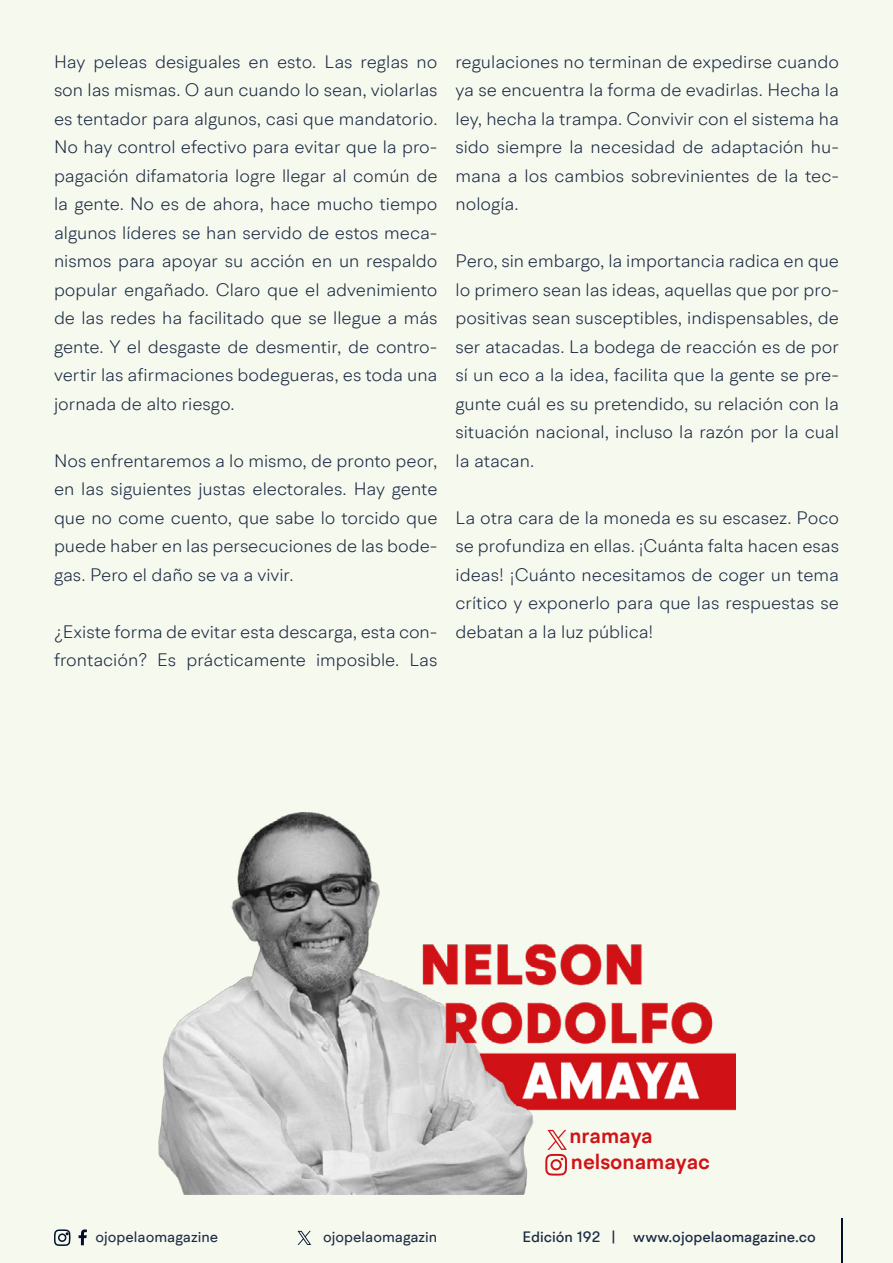
<style>
.page{position:relative;width:893px;height:1263px;background:#f6f9ee}
.page>*{position:absolute;margin:0;border:0;box-sizing:border-box;transform-origin:0 0}
.t1{font:600 21.3px "BR Hendrix";color:#d11217}
.t2{font:300 18px/28.5px "BR Hendrix";color:#1b2943;text-align:justify}
.t3{font:500 15px "BR Hendrix";color:#1b2943}
.t4{font:15px "BR Hendrix";color:#1b2943}
</style>
<div class="page">
<svg style="left:79px;top:1229px;width:8px;height:16px"></svg>
<svg style="left:54px;top:1229px;width:17px;height:17px"></svg>
<hr style="left:841px;top:1219px;width:1px;height:44px;background:#000f2b">
<svg style="left:298px;top:1231px;width:13px;height:14px"></svg>
<img style="left:158px;top:813px;width:577px;height:381px">
<svg style="left:545px;top:1130px;width:22px;height:45px"></svg>
<p class="t2" style="left:54px;top:47px;width:385px">Hay peleas desiguales en esto. Las reglas no son las mismas. O aun cuando lo sean, violarlas es tentador para algunos, casi que mandatorio.<br>No hay control efectivo para evitar que la pro&shy;pagación difamatoria logre llegar al común de la gente. No es de ahora, hace mucho tiempo algunos líderes se han servido de estos meca&shy;nismos para apoyar su acción en un respaldo popular engañado. Claro que el advenimiento de las redes ha facilitado que se llegue a más gente. Y el desgaste de desmentir, de contro&shy;vertir las afirmaciones bodegueras, es toda una jornada de alto riesgo.</p>
<p class="t2" style="left:54px;top:446px;width:385px">Nos enfrentaremos a lo mismo, de pronto peor, en las siguientes justas electorales. Hay gente que no come cuento, que sabe lo torcido que puede haber en las persecuciones de las bode&shy;gas. Pero el daño se va a vivir.</p>
<p class="t2" style="left:54px;top:617px;width:385px">¿Existe forma de evitar esta descarga, esta con&shy;frontación? Es prácticamente imposible. Las</p>
<p class="t2" style="left:455px;top:47px;width:385px">regulaciones no terminan de expedirse cuando ya se encuentra la forma de evadirlas. Hecha la ley, hecha la trampa. Convivir con el sistema ha sido siempre la necesidad de adaptación hu&shy;mana a los cambios sobrevinientes de la tec&shy;nología.</p>
<p class="t2" style="left:455px;top:246px;width:385px">Pero, sin embargo, la importancia radica en que lo primero sean las ideas, aquellas que por pro&shy;positivas sean susceptibles, indispensables, de ser atacadas. La bodega de reacción es de por sí un eco a la idea, facilita que la gente se pre&shy;gunte cuál es su pretendido, su relación con la situación nacional, incluso la razón por la cual la atacan.</p>
<p class="t2" style="left:455px;top:503px;width:385px">La otra cara de la moneda es su escasez. Poco se profundiza en ellas. ¡Cuánta falta hacen esas ideas! ¡Cuánto necesitamos de coger un tema crítico y exponerlo para que las respuestas se debatan a la luz pública!</p>
<p class="t1" style="left:569px;top:1122px;width:85px">nramaya</p>
<p class="t1" style="left:571px;top:1148px;width:140px">nelsonamayac</p>
<p class="t4" style="left:96px;top:1227px;width:124px">ojopelaomagazine</p>
<p class="t4" style="left:323px;top:1227px;width:116px">ojopelaomagazin</p>
<p class="t3" style="left:523px;top:1227px;width:295px">Edición 192 | www.ojopelaomagazine.co</p>
</div>
